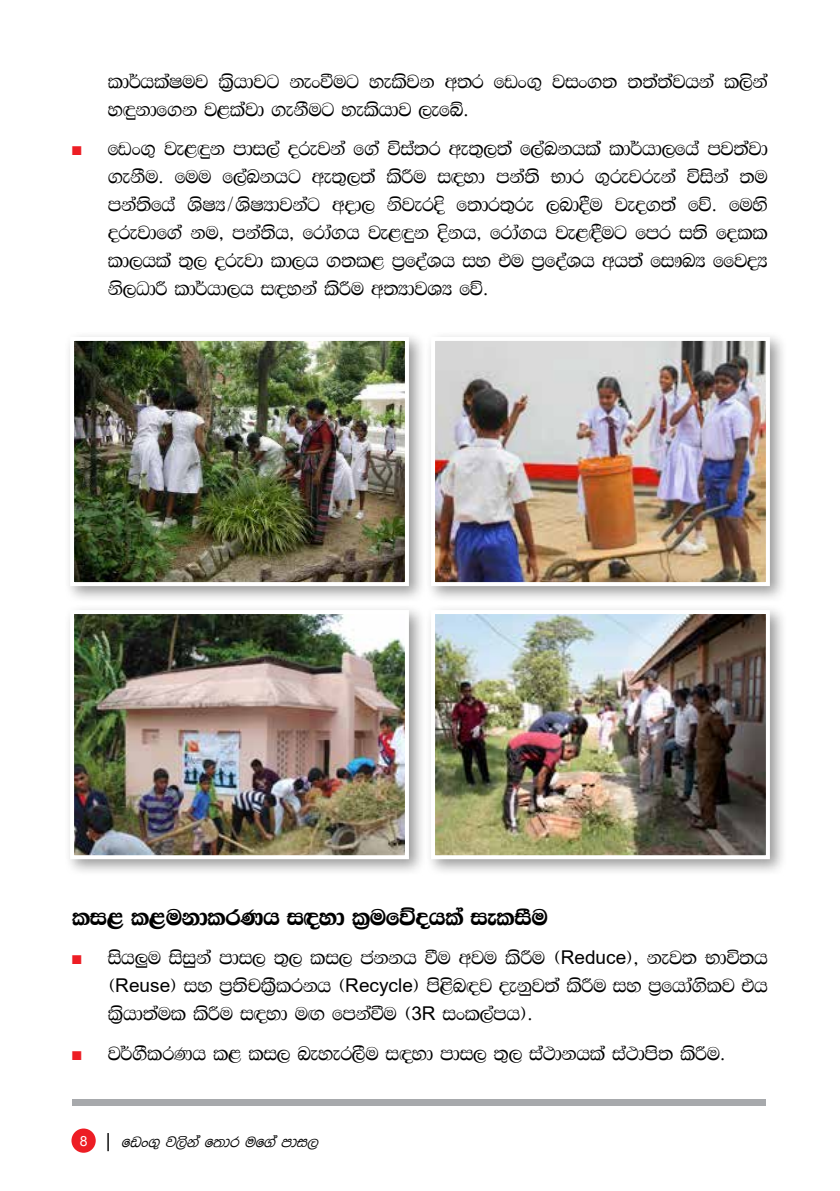
<style>
.page{position:relative;width:840px;height:1191px;background:#fff}
.page>*{position:absolute;margin:0;border:0;box-sizing:border-box;transform-origin:0 0}
.t1{font:24px "FM Samanthax";color:#000}
.t2{font:20px/28px "FM Bindumathix";color:#000}
.t3{font:italic 16px "FM Malithix";color:#000}
.s1{color:#ed1d24}
.s2{font-family:"Arial";font-size:19px}
.s3{font-family:"Arial";font-style:normal;font-size:14px;color:#fff}
.s4{font-family:"Arial";font-style:normal;font-size:19px}
</style>
<div class="page">
<div style="left:71px;top:1128px;width:25px;height:24px;background:#ed1d24;border-radius:50%"></div>
<div style="left:72px;top:1099px;width:693px;height:7px;background:#a7a9ac"></div>
<div style="left:64px;top:331px;width:363px;height:272px;background:#000;opacity:.4"></div>
<img style="left:75px;top:342px;width:328px;height:239px">
<div style="left:70px;top:337px;width:338px;height:249px;border:4px solid #fff"></div>
<div style="left:64px;top:604px;width:363px;height:272px;background:#000;opacity:.4"></div>
<img style="left:75px;top:615px;width:328px;height:239px">
<div style="left:70px;top:610px;width:338px;height:249px;border:4px solid #fff"></div>
<div style="left:424px;top:331px;width:363px;height:272px;background:#000;opacity:.4"></div>
<img style="left:436px;top:342px;width:328px;height:239px">
<div style="left:431px;top:337px;width:338px;height:249px;border:4px solid #fff"></div>
<div style="left:424px;top:604px;width:363px;height:272px;background:#000;opacity:.4"></div>
<img style="left:436px;top:615px;width:328px;height:239px">
<div style="left:431px;top:610px;width:338px;height:249px;border:4px solid #fff"></div>
<p class="t2" style="left:108px;top:68px;width:661px">ld¾hlaIuj l%shdjg kexùug yelsjk w;r fvx.= jix.; ;;a;ajhka l,ska y÷kdf.k j&lt;lajd .ekSug yelshdj ,efí'</p>
<p class="t2" style="left:108px;top:136px;width:673px;text-indent:-36px"><span class="s1">•</span> fvx.= je&lt;÷k mdi,a orejka f.a úia;r we;=,;a f,aLkhla ld¾hd,fha mj;ajd .ekSu' fuu f,aLkhg we;=,;a lsÍu i|yd mka;sNdr .=rejreka úiska ;u mka;sfha YsIH$YsIHdjkag wod, ksjerÈ f;dr;=re ,nd§u jeo.;a fõ' fuys orejdf.a ku" mka;sh" frda.h je&lt;÷k Èkh" frda.h je&lt;£ug fmr i;sfoll ld,hla ;=, orejd ld,h .;l&lt; m%foaYh iy tu m%foaYh wh;a fi!LH ffjoH ks,OdÍ ld¾hd,h i|yka lsÍu w;HdjYH fõ'</p>
<p class="t1" style="left:72px;top:905px;width:477px">LI&lt; L&lt;UKDLRKH I|YD L%UFÕOHLA IELISU</p>
<p class="t2" style="left:108px;top:944px;width:661px;text-align:justify;text-indent:-36px"><span class="s1">•</span> ish¨u isiqka mdi, ;=, li, ckkh ùu wju lsÍu ^<span class="s2">Reduce</span>&amp;" kej; Ndú;h ^<span class="s2">Reuse</span>&amp; iy m%;spl%Slrkh ^<span class="s2">Recycle</span>&amp; ms&lt;sn|j oekqj;a lsÍu iy m%fhda.slj th l%shd;aul lsÍu i|yd u`. fmkaùu ^<span class="s2">3R</span> ixl,amh&amp;'</p>
<p class="t2" style="left:72px;top:1040px;width:654px"><span class="s1">•</span> j¾.SlrKh l&lt; li, neyer,Su i|yd mdi, ;=, ia:dkhla ia:dms; lsÍu'</p>
<p class="t3" style="left:80px;top:1134px;width:244px"><span class="s3">8</span> <span class="s4">|</span> fvx.=j,ska f;dr uf.a mdi,</p>
</div>
